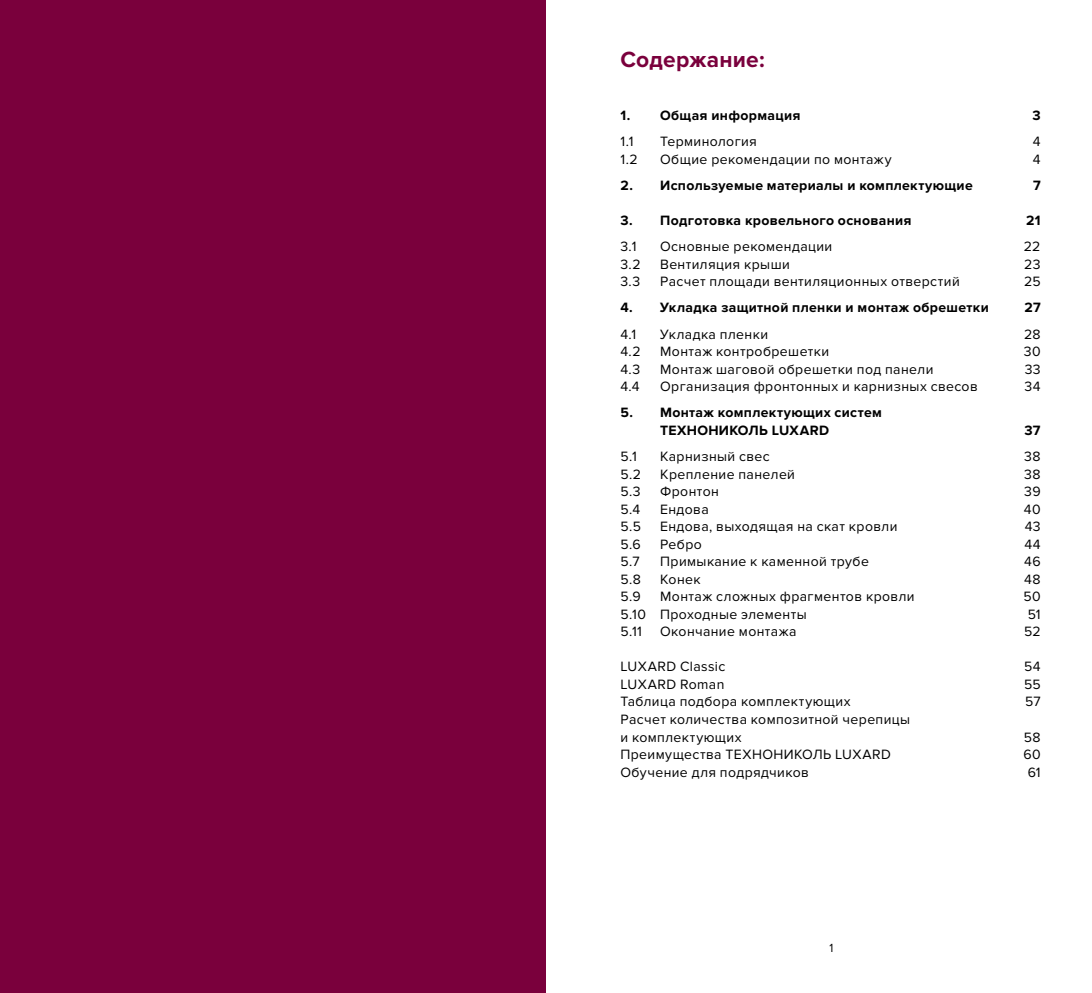
<style>
.page{position:relative;width:1092px;height:993px;background:#fff}
.page>*{position:absolute;margin:0;border:0;box-sizing:border-box;transform-origin:0 0}
.t1{font:700 22.75px "Proxima Nova";letter-spacing:.01em;color:#7a003c}
.t2{font:14px/17.5px "Proxima Nova";letter-spacing:.03em;color:#000}
.t3{font:700 14px/17.5px "Proxima Nova";letter-spacing:.025em;color:#000}
.t4{font:12.25px "Proxima Nova Cond";color:#000}
</style>
<div class="page">
<div style="left:0;top:0;width:546px;height:992px;background:#7a003c"></div>
<h1 class="t1" style="left:620px;top:46px;width:146px">Содержание:</h1>
<p class="t3" style="left:620px;top:107px;width:181px">1. Общая информация</p>
<p class="t3" style="left:1032px;top:107px;width:10px">3</p>
<p class="t2" style="left:620px;top:133px;width:15px">1.1</p>
<p class="t2" style="left:660px;top:133px;width:98px">Терминология</p>
<p class="t2" style="left:1032px;top:133px;width:9px">4</p>
<p class="t2" style="left:620px;top:150px;width:19px">1.2</p>
<p class="t2" style="left:660px;top:150px;width:233px">Общие рекомендации по монтажу</p>
<p class="t2" style="left:1032px;top:150px;width:9px">4</p>
<p class="t3" style="left:620px;top:177px;width:354px">2. Используемые материалы и комплектующие</p>
<p class="t3" style="left:1032px;top:177px;width:9px">7</p>
<p class="t3" style="left:620px;top:212px;width:292px">3. Подготовка кровельного основания</p>
<p class="t3" style="left:1026px;top:212px;width:16px">21</p>
<p class="t2" style="left:620px;top:238px;width:17px">3.1</p>
<p class="t2" style="left:660px;top:238px;width:174px">Основные рекомендации</p>
<p class="t2" style="left:1023px;top:238px;width:18px">22</p>
<p class="t2" style="left:620px;top:255px;width:22px">3.2</p>
<p class="t2" style="left:660px;top:255px;width:131px">Вентиляция крыши</p>
<p class="t2" style="left:1024px;top:255px;width:18px">23</p>
<p class="t2" style="left:620px;top:273px;width:21px">3.3</p>
<p class="t2" style="left:660px;top:273px;width:301px">Расчет площади вентиляционных отверстий</p>
<p class="t2" style="left:1023px;top:273px;width:18px">25</p>
<p class="t3" style="left:620px;top:299px;width:370px">4. Укладка защитной пленки и монтаж обрешетки</p>
<p class="t3" style="left:1024px;top:299px;width:18px">27</p>
<p class="t2" style="left:620px;top:325px;width:17px">4.1</p>
<p class="t2" style="left:660px;top:325px;width:109px">Укладка пленки</p>
<p class="t2" style="left:1024px;top:325px;width:18px">28</p>
<p class="t2" style="left:620px;top:343px;width:22px">4.2</p>
<p class="t2" style="left:660px;top:343px;width:171px">Монтаж контробрешетки</p>
<p class="t2" style="left:1023px;top:343px;width:18px">30</p>
<p class="t2" style="left:620px;top:360px;width:21px">4.3</p>
<p class="t2" style="left:660px;top:360px;width:275px">Монтаж шаговой обрешетки под панели</p>
<p class="t2" style="left:1024px;top:360px;width:18px">33</p>
<p class="t2" style="left:620px;top:378px;width:21px">4.4</p>
<p class="t2" style="left:660px;top:378px;width:319px">Организация фронтонных и карнизных свесов</p>
<p class="t2" style="left:1024px;top:378px;width:18px">34</p>
<p class="t3" style="left:660px;top:404px;width:223px;text-indent:-40px">5. Монтаж комплектующих систем<br>ТЕХНОНИКОЛЬ LUXARD</p>
<p class="t3" style="left:1024px;top:422px;width:18px">37</p>
<p class="t2" style="left:620px;top:448px;width:18px">5.1</p>
<p class="t2" style="left:660px;top:448px;width:111px">Карнизный свес</p>
<p class="t2" style="left:1024px;top:448px;width:18px">38</p>
<p class="t2" style="left:620px;top:465px;width:22px">5.2</p>
<p class="t2" style="left:660px;top:465px;width:136px">Крепление панелей</p>
<p class="t2" style="left:1024px;top:465px;width:18px">38</p>
<p class="t2" style="left:620px;top:483px;width:22px">5.3</p>
<p class="t2" style="left:660px;top:483px;width:60px">Фронтон</p>
<p class="t2" style="left:1024px;top:483px;width:18px">39</p>
<p class="t2" style="left:620px;top:500px;width:21px">5.4</p>
<p class="t2" style="left:660px;top:500px;width:50px">Ендова</p>
<p class="t2" style="left:1023px;top:500px;width:18px">40</p>
<p class="t2" style="left:620px;top:518px;width:22px">5.5</p>
<p class="t2" style="left:660px;top:518px;width:239px">Ендова, выходящая на скат кровли</p>
<p class="t2" style="left:1024px;top:518px;width:17px">43</p>
<p class="t2" style="left:620px;top:535px;width:22px">5.6</p>
<p class="t2" style="left:660px;top:535px;width:43px">Ребро</p>
<p class="t2" style="left:1024px;top:535px;width:18px">44</p>
<p class="t2" style="left:620px;top:553px;width:21px">5.7</p>
<p class="t2" style="left:660px;top:553px;width:210px">Примыкание к каменной трубе</p>
<p class="t2" style="left:1024px;top:553px;width:18px">46</p>
<p class="t2" style="left:620px;top:570px;width:22px">5.8</p>
<p class="t2" style="left:660px;top:570px;width:42px">Конек</p>
<p class="t2" style="left:1024px;top:570px;width:18px">48</p>
<p class="t2" style="left:620px;top:588px;width:22px">5.9</p>
<p class="t2" style="left:660px;top:588px;width:256px">Монтаж сложных фрагментов кровли</p>
<p class="t2" style="left:1023px;top:588px;width:19px">50</p>
<p class="t2" style="left:620px;top:605px;width:188px">5.10 Проходные элементы</p>
<p class="t2" style="left:1027px;top:605px;width:14px">51</p>
<p class="t2" style="left:620px;top:623px;width:23px">5.11</p>
<p class="t2" style="left:660px;top:623px;width:138px">Окончание монтажа</p>
<p class="t2" style="left:1023px;top:623px;width:18px">52</p>
<p class="t2" style="left:620px;top:658px;width:106px">LUXARD Classic</p>
<p class="t2" style="left:1024px;top:658px;width:18px">54</p>
<p class="t2" style="left:620px;top:675px;width:105px">LUXARD Roman</p>
<p class="t2" style="left:1023px;top:675px;width:18px">55</p>
<p class="t2" style="left:620px;top:693px;width:232px">Таблица подбора комплектующих</p>
<p class="t2" style="left:1024px;top:693px;width:17px">57</p>
<p class="t2" style="left:620px;top:710px;width:291px">Расчет количества композитной черепицы и комплектующих</p>
<p class="t2" style="left:1023px;top:728px;width:18px">58</p>
<p class="t2" style="left:620px;top:745px;width:272px">Преимущества ТЕХНОНИКОЛЬ LUXARD</p>
<p class="t2" style="left:1023px;top:745px;width:19px">60</p>
<p class="t2" style="left:620px;top:763px;width:190px">Обучение для подрядчиков</p>
<p class="t2" style="left:1027px;top:763px;width:15px">61</p>
<p class="t4" style="left:829px;top:940px;width:5px">1</p>
</div>
